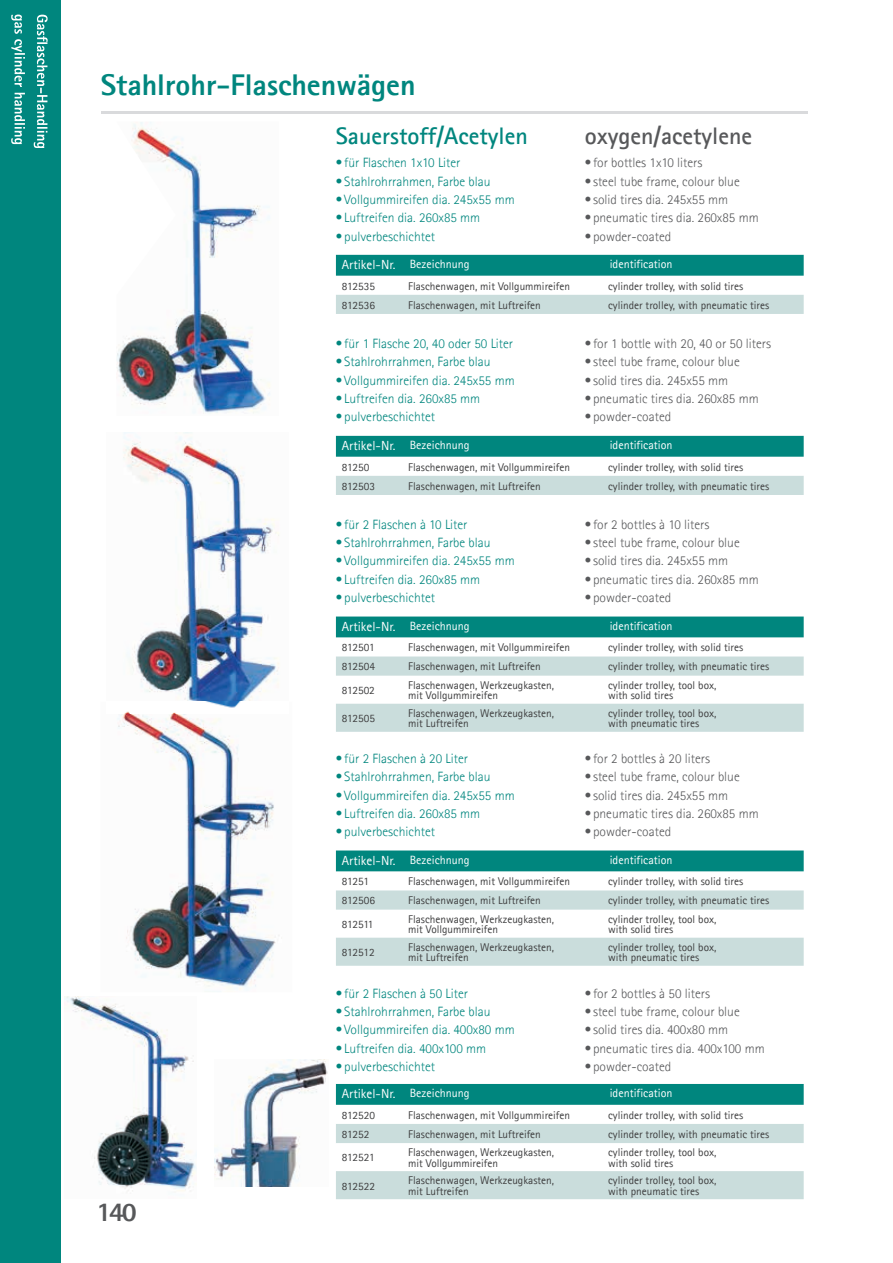
<style>
.page{position:relative;width:893px;height:1263px;background:#fff}
.page>*{position:absolute;margin:0;border:0;box-sizing:border-box;transform-origin:0 0}
.t1{font:800 30px "Agfa Rotis Sans Serif";color:#00867e}
.t2{font:800 27px "Agfa Rotis Sans Serif";color:#57585a}
.t3{font:700 24px "Agfa Rotis Sans Serif";color:#00867e}
.t4{font:700 24px "Agfa Rotis Sans Serif";color:#57585a}
.t5{font:300 13.5px "Agfa Rotis Sans Serif";color:#00867e}
.t6{font:300 13.5px "Agfa Rotis Sans Serif";color:#57585a}
.t7{font:13.2px "Agfa Rotis Sans Serif";color:#fff}
.t8{font:12px "Agfa Rotis Sans Serif";color:#fff}
.t9{font:11.25px/10.5px "Agfa Rotis Sans Serif";color:#3e3e3f}
.s1{font-size:12px}
</style>
<div class="page">
<hr style="left:102px;top:111px;width:706px;height:3px;background:#d9dadc">
<img style="left:123px;top:432px;width:156px;height:270px">
<img style="left:117px;top:122px;width:153px;height:291px">
<img style="left:117px;top:702px;width:162px;height:290px">
<img style="left:66px;top:997px;width:130px;height:195px">
<img style="left:214px;top:1060px;width:114px;height:126px">
<div style="left:0;top:0;width:61px;height:1263px;background:#00867e"></div>
<div style="left:336px;top:255px;width:468px;height:21px;background:#00867e"></div>
<div style="left:336px;top:295px;width:468px;height:19px;background:#cadddc"></div>
<div style="left:336px;top:436px;width:468px;height:21px;background:#00867e"></div>
<div style="left:336px;top:476px;width:468px;height:19px;background:#cadddc"></div>
<div style="left:336px;top:616px;width:468px;height:21px;background:#00867e"></div>
<svg style="left:336px;top:656px;width:468px;height:76px"></svg>
<div style="left:336px;top:850px;width:468px;height:21px;background:#00867e"></div>
<svg style="left:336px;top:890px;width:468px;height:76px"></svg>
<div style="left:336px;top:1084px;width:468px;height:21px;background:#00867e"></div>
<svg style="left:336px;top:1124px;width:468px;height:75px"></svg>
<svg style="left:11px;top:15px;width:14px;height:129px"></svg>
<svg style="left:34px;top:15px;width:14px;height:133px"></svg>
<h1 class="t1" style="left:101px;top:66px;width:316px">Stahlrohr-Flaschenwägen</h1>
<h3 class="t3" style="left:336px;top:121px;width:193px">Sauerstoff/Acetylen</h3>
<h3 class="t4" style="left:585px;top:121px;width:169px">oxygen/acetylene</h3>
<p class="t5" style="left:336px;top:155px;width:126px">• für Flaschen 1x10 Liter</p>
<p class="t5" style="left:336px;top:173px;width:156px">• Stahlrohrrahmen, Farbe blau</p>
<p class="t5" style="left:336px;top:192px;width:180px">• Vollgummireifen dia. 245x55 mm</p>
<p class="t5" style="left:336px;top:210px;width:146px">• Luftreifen dia. 260x85 mm</p>
<p class="t5" style="left:336px;top:228px;width:101px">• pulverbeschichtet</p>
<p class="t6" style="left:585px;top:155px;width:119px">• for bottles 1x10 liters</p>
<p class="t6" style="left:585px;top:173px;width:157px">• steel tube frame, colour blue</p>
<p class="t6" style="left:585px;top:192px;width:145px">• solid tires dia. 245x55 mm</p>
<p class="t6" style="left:585px;top:210px;width:176px">• pneumatic tires dia. 260x85 mm</p>
<p class="t6" style="left:585px;top:228px;width:88px">• powder-coated</p>
<p class="t7" style="left:342px;top:257px;width:129px">Artikel-Nr. <span class="s1">Bezeichnung</span></p>
<p class="t8" style="left:610px;top:257px;width:64px">identification</p>
<p class="t9" style="left:342px;top:280px;width:35px">812535</p>
<p class="t9" style="left:408px;top:280px;width:163px">Flaschenwagen, mit Vollgummireifen</p>
<p class="t9" style="left:608px;top:280px;width:137px">cylinder trolley, with solid tires</p>
<p class="t9" style="left:342px;top:300px;width:35px">812536</p>
<p class="t9" style="left:408px;top:300px;width:134px">Flaschenwagen, mit Luftreifen</p>
<p class="t9" style="left:608px;top:300px;width:163px">cylinder trolley, with pneumatic tires</p>
<p class="t5" style="left:336px;top:336px;width:179px">• für 1 Flasche 20, 40 oder 50 Liter</p>
<p class="t5" style="left:336px;top:354px;width:156px">• Stahlrohrrahmen, Farbe blau</p>
<p class="t5" style="left:336px;top:372px;width:180px">• Vollgummireifen dia. 245x55 mm</p>
<p class="t5" style="left:336px;top:391px;width:146px">• Luftreifen dia. 260x85 mm</p>
<p class="t5" style="left:336px;top:409px;width:101px">• pulverbeschichtet</p>
<p class="t6" style="left:585px;top:336px;width:188px">• for 1 bottle with 20, 40 or 50 liters</p>
<p class="t6" style="left:585px;top:354px;width:157px">• steel tube frame, colour blue</p>
<p class="t6" style="left:585px;top:372px;width:145px">• solid tires dia. 245x55 mm</p>
<p class="t6" style="left:585px;top:391px;width:176px">• pneumatic tires dia. 260x85 mm</p>
<p class="t6" style="left:585px;top:409px;width:88px">• powder-coated</p>
<p class="t7" style="left:342px;top:438px;width:129px">Artikel-Nr. <span class="s1">Bezeichnung</span></p>
<p class="t8" style="left:610px;top:438px;width:64px">identification</p>
<p class="t9" style="left:342px;top:461px;width:29px">81250</p>
<p class="t9" style="left:408px;top:461px;width:163px">Flaschenwagen, mit Vollgummireifen</p>
<p class="t9" style="left:608px;top:461px;width:137px">cylinder trolley, with solid tires</p>
<p class="t9" style="left:342px;top:481px;width:35px">812503</p>
<p class="t9" style="left:408px;top:481px;width:134px">Flaschenwagen, mit Luftreifen</p>
<p class="t9" style="left:608px;top:481px;width:163px">cylinder trolley, with pneumatic tires</p>
<p class="t5" style="left:336px;top:516px;width:133px">• für 2 Flaschen à 10 Liter</p>
<p class="t5" style="left:336px;top:535px;width:156px">• Stahlrohrrahmen, Farbe blau</p>
<p class="t5" style="left:336px;top:553px;width:180px">• Vollgummireifen dia. 245x55 mm</p>
<p class="t5" style="left:336px;top:571px;width:146px">• Luftreifen dia. 260x85 mm</p>
<p class="t5" style="left:336px;top:590px;width:101px">• pulverbeschichtet</p>
<p class="t6" style="left:585px;top:516px;width:126px">• for 2 bottles à 10 liters</p>
<p class="t6" style="left:585px;top:535px;width:157px">• steel tube frame, colour blue</p>
<p class="t6" style="left:585px;top:553px;width:145px">• solid tires dia. 245x55 mm</p>
<p class="t6" style="left:585px;top:571px;width:176px">• pneumatic tires dia. 260x85 mm</p>
<p class="t6" style="left:585px;top:590px;width:88px">• powder-coated</p>
<p class="t7" style="left:342px;top:619px;width:129px">Artikel-Nr. <span class="s1">Bezeichnung</span></p>
<p class="t8" style="left:610px;top:619px;width:64px">identification</p>
<p class="t9" style="left:342px;top:642px;width:34px">812501</p>
<p class="t9" style="left:408px;top:642px;width:163px">Flaschenwagen, mit Vollgummireifen</p>
<p class="t9" style="left:608px;top:642px;width:137px">cylinder trolley, with solid tires</p>
<p class="t9" style="left:342px;top:661px;width:35px">812504</p>
<p class="t9" style="left:408px;top:661px;width:134px">Flaschenwagen, mit Luftreifen</p>
<p class="t9" style="left:608px;top:661px;width:163px">cylinder trolley, with pneumatic tires</p>
<p class="t9" style="left:342px;top:685px;width:35px">812502</p>
<p class="t9" style="left:408px;top:680px;width:147px">Flaschenwagen, Werkzeugkasten, mit Vollgummireifen</p>
<p class="t9" style="left:608px;top:680px;width:110px">cylinder trolley, tool box, with solid tires</p>
<p class="t9" style="left:342px;top:713px;width:35px">812505</p>
<p class="t9" style="left:408px;top:708px;width:147px">Flaschenwagen, Werkzeugkasten, mit Luftreifen</p>
<p class="t9" style="left:608px;top:708px;width:110px">cylinder trolley, tool box, with pneumatic tires</p>
<p class="t5" style="left:336px;top:751px;width:134px">• für 2 Flaschen à 20 Liter</p>
<p class="t5" style="left:336px;top:769px;width:156px">• Stahlrohrrahmen, Farbe blau</p>
<p class="t5" style="left:336px;top:787px;width:180px">• Vollgummireifen dia. 245x55 mm</p>
<p class="t5" style="left:336px;top:806px;width:146px">• Luftreifen dia. 260x85 mm</p>
<p class="t5" style="left:336px;top:824px;width:101px">• pulverbeschichtet</p>
<p class="t6" style="left:585px;top:751px;width:127px">• for 2 bottles à 20 liters</p>
<p class="t6" style="left:585px;top:769px;width:157px">• steel tube frame, colour blue</p>
<p class="t6" style="left:585px;top:787px;width:145px">• solid tires dia. 245x55 mm</p>
<p class="t6" style="left:585px;top:806px;width:176px">• pneumatic tires dia. 260x85 mm</p>
<p class="t6" style="left:585px;top:824px;width:88px">• powder-coated</p>
<p class="t7" style="left:342px;top:853px;width:129px">Artikel-Nr. <span class="s1">Bezeichnung</span></p>
<p class="t8" style="left:610px;top:853px;width:64px">identification</p>
<p class="t9" style="left:342px;top:876px;width:29px">81251</p>
<p class="t9" style="left:408px;top:876px;width:163px">Flaschenwagen, mit Vollgummireifen</p>
<p class="t9" style="left:608px;top:876px;width:137px">cylinder trolley, with solid tires</p>
<p class="t9" style="left:342px;top:895px;width:35px">812506</p>
<p class="t9" style="left:408px;top:895px;width:134px">Flaschenwagen, mit Luftreifen</p>
<p class="t9" style="left:608px;top:895px;width:163px">cylinder trolley, with pneumatic tires</p>
<p class="t9" style="left:342px;top:919px;width:33px">812511</p>
<p class="t9" style="left:408px;top:914px;width:147px">Flaschenwagen, Werkzeugkasten, mit Vollgummireifen</p>
<p class="t9" style="left:608px;top:914px;width:110px">cylinder trolley, tool box, with solid tires</p>
<p class="t9" style="left:342px;top:947px;width:34px">812512</p>
<p class="t9" style="left:408px;top:942px;width:147px">Flaschenwagen, Werkzeugkasten, mit Luftreifen</p>
<p class="t9" style="left:608px;top:942px;width:110px">cylinder trolley, tool box, with pneumatic tires</p>
<p class="t5" style="left:336px;top:985px;width:134px">• für 2 Flaschen à 50 Liter</p>
<p class="t5" style="left:336px;top:1003px;width:156px">• Stahlrohrrahmen, Farbe blau</p>
<p class="t5" style="left:336px;top:1022px;width:180px">• Vollgummireifen dia. 400x80 mm</p>
<p class="t5" style="left:336px;top:1040px;width:152px">• Luftreifen dia. 400x100 mm</p>
<p class="t5" style="left:336px;top:1058px;width:101px">• pulverbeschichtet</p>
<p class="t6" style="left:585px;top:985px;width:127px">• for 2 bottles à 50 liters</p>
<p class="t6" style="left:585px;top:1003px;width:157px">• steel tube frame, colour blue</p>
<p class="t6" style="left:585px;top:1022px;width:145px">• solid tires dia. 400x80 mm</p>
<p class="t6" style="left:585px;top:1040px;width:182px">• pneumatic tires dia. 400x100 mm</p>
<p class="t6" style="left:585px;top:1058px;width:88px">• powder-coated</p>
<h2 class="t2" style="left:96px;top:1195px;width:42px">140</h2>
<p class="t7" style="left:342px;top:1086px;width:129px">Artikel-Nr. <span class="s1">Bezeichnung</span></p>
<p class="t8" style="left:610px;top:1086px;width:64px">identification</p>
<p class="t9" style="left:342px;top:1109px;width:35px">812520</p>
<p class="t9" style="left:408px;top:1109px;width:163px">Flaschenwagen, mit Vollgummireifen</p>
<p class="t9" style="left:608px;top:1109px;width:137px">cylinder trolley, with solid tires</p>
<p class="t9" style="left:342px;top:1129px;width:29px">81252</p>
<p class="t9" style="left:408px;top:1129px;width:134px">Flaschenwagen, mit Luftreifen</p>
<p class="t9" style="left:608px;top:1129px;width:163px">cylinder trolley, with pneumatic tires</p>
<p class="t9" style="left:342px;top:1152px;width:34px">812521</p>
<p class="t9" style="left:408px;top:1147px;width:147px">Flaschenwagen, Werkzeugkasten, mit Vollgummireifen</p>
<p class="t9" style="left:608px;top:1147px;width:110px">cylinder trolley, tool box, with solid tires</p>
<p class="t9" style="left:342px;top:1180px;width:35px">812522</p>
<p class="t9" style="left:408px;top:1175px;width:147px">Flaschenwagen, Werkzeugkasten, mit Luftreifen</p>
<p class="t9" style="left:608px;top:1175px;width:110px">cylinder trolley, tool box, with pneumatic tires</p>
</div>
